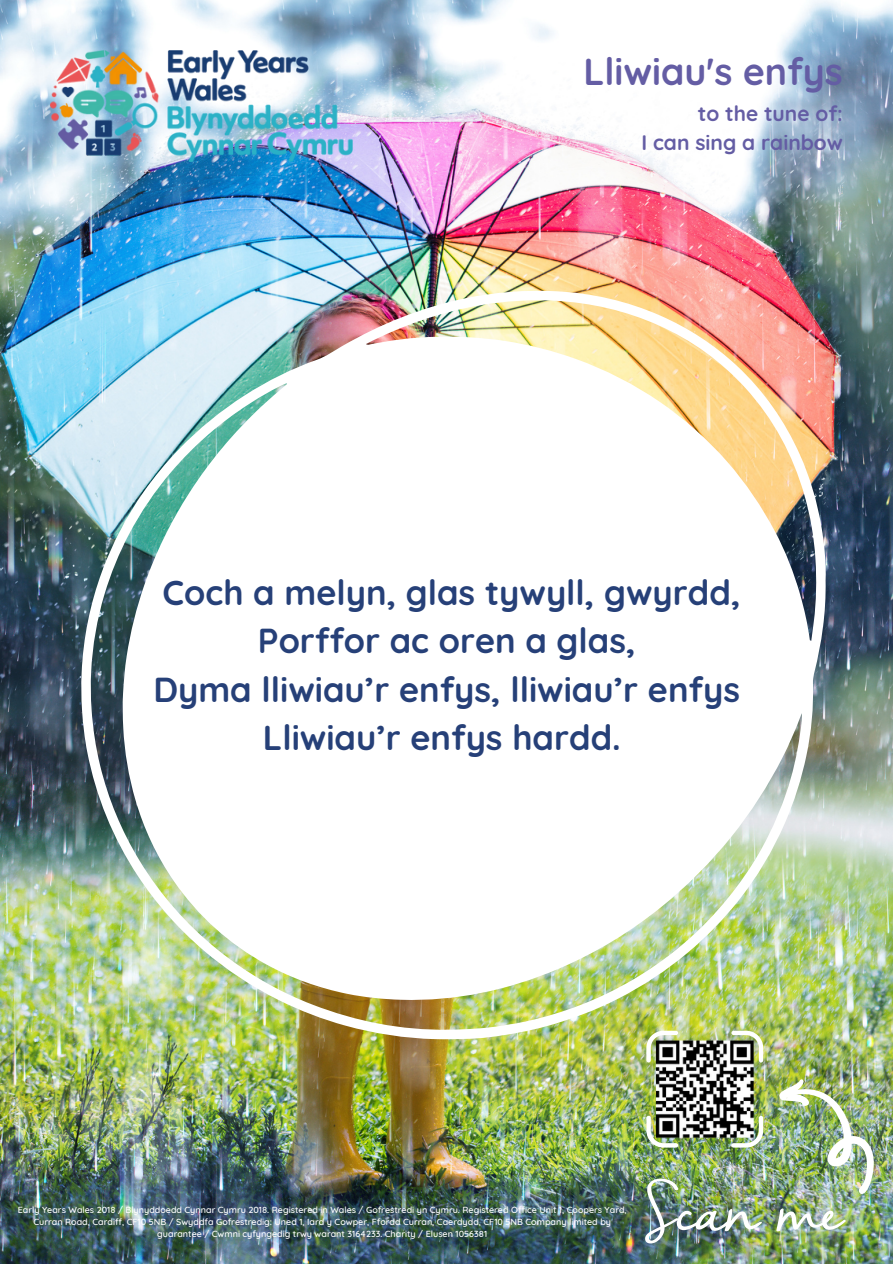
<style>
.page{position:relative;width:893px;height:1264px;background:#fff}
.page>*{position:absolute;margin:0;border:0;box-sizing:border-box;transform-origin:0 0}
.t1{font:700 37.5px "Quicksand";color:#645da4}
.t2{font:700 34.5px/48.3px "Quicksand";color:#264078;text-align:center}
.t3{font:700 21px/29.2px "Quicksand";color:#645da4;text-align:right}
.t4{font:500 9px/12px "Quicksand";color:#fff;text-align:center}
</style>
<div class="page">
<img style="left:0;top:0;width:892px;height:1263px">
<img style="left:50px;top:50px;width:303px;height:111px">
<img style="left:81px;top:290px;width:745px;height:749px">
<img style="left:779px;top:1079px;width:95px;height:116px">
<img style="left:645px;top:1194px;width:116px;height:49px">
<img style="left:776px;top:1208px;width:69px;height:23px">
<img style="left:599px;top:984px;width:211px;height:210px">
<h1 class="t1" style="left:583px;top:47px;width:261px">Lliwiau's enfys</h1>
<h1 class="t3" style="left:641px;top:98px;width:203px">to the tune of:<br>I can sing a rainbow</h1>
<p class="t2" style="left:153px;top:568px;width:588px">Coch a melyn, glas tywyll, gwyrdd,<br>Porffor ac oren a glas,<br>Dyma lliwiau’r enfys, lliwiau’r enfys<br>Lliwiau’r enfys hardd.</p>
<p class="t4" style="left:18px;top:1204px;width:610px">Early Years Wales 2018 / Blynyddoedd Cynnar Cymru 2018. Registered in Wales / Gofrestredi yn Cymru. Registered Office Unit 1, Coopers Yard,<br>Curran Road, Cardiff, CF10 5NB / Swyddfa Gofrestredig: Uned 1, Iard y Cowper, Ffordd Curran, Caerdydd, CF10 5NB Company limited by guarantee / Cwmni cyfyngedig trwy warant 3164233. Charity / Elusen 1056381</p>
</div>
